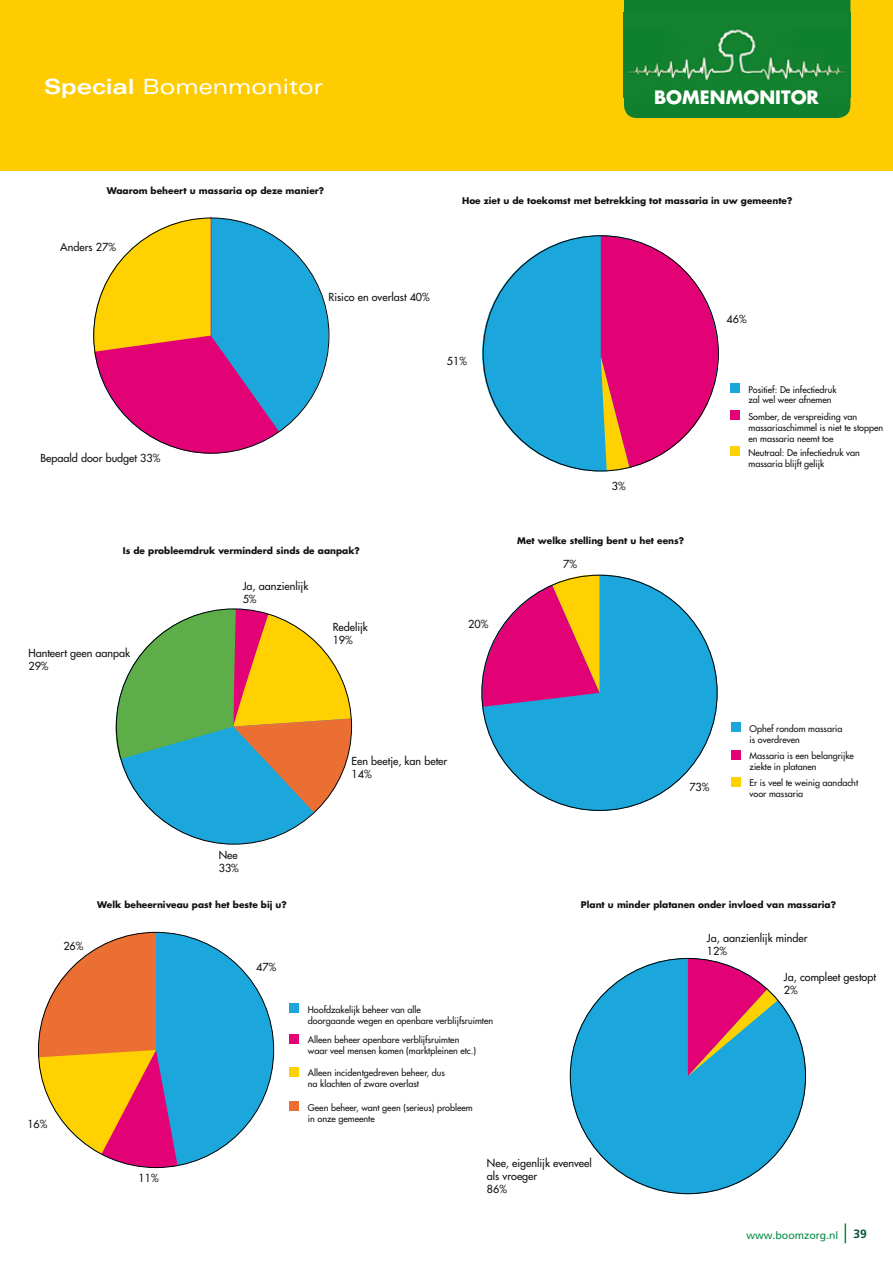
<style>
.page{position:relative;width:893px;height:1263px;background:#fff}
.page>*{position:absolute;margin:0;border:0;box-sizing:border-box;transform-origin:0 0}
.t1{font:expanded 21px "Univers";color:#fff}
.t2{font:700 18px "Futura";color:#fff}
.t3{font:10.8px/12.9px "Futura";color:#111211}
.t4{font:10.5px "Frutiger";color:#008b45}
.t5{font:9px/10.8px "Futura";color:#111211}
.t6{font:700 9px "Futura";color:#111211}
.s1{font-weight:700}
.s2{font-weight:700;font-size:12px;color:#00523c}
</style>
<div class="page">
<svg style="left:845px;top:1223px;width:1px;height:20px"></svg>
<div style="left:93px;top:218px;width:235px;height:235px;background:#1ba7db;border-radius:50%"></div>
<svg style="left:93px;top:216px;width:186px;height:238px"></svg>
<div style="left:38px;top:932px;width:236px;height:235px;background:#1ba7db;border-radius:50%"></div>
<svg style="left:37px;top:931px;width:141px;height:238px"></svg>
<div style="left:290px;top:1004px;width:9px;height:9px;background:#1ba7db"></div>
<div style="left:290px;top:1034px;width:9px;height:9px;background:#e30276"></div>
<div style="left:290px;top:1067px;width:9px;height:9px;background:#ffd100"></div>
<div style="left:290px;top:1102px;width:9px;height:9px;background:#eb6f33"></div>
<div style="left:482px;top:575px;width:235px;height:235px;background:#1ba7db;border-radius:50%"></div>
<div style="left:731px;top:723px;width:9px;height:9px;background:#1ba7db"></div>
<div style="left:731px;top:750px;width:9px;height:9px;background:#e30276"></div>
<div style="left:731px;top:777px;width:9px;height:9px;background:#ffd100"></div>
<svg style="left:482px;top:574px;width:117px;height:133px"></svg>
<div style="left:570px;top:958px;width:235px;height:236px;background:#1ba7db;border-radius:50%"></div>
<svg style="left:688px;top:958px;width:90px;height:118px"></svg>
<div style="left:116px;top:609px;width:235px;height:235px;background:#1ba7db;border-radius:50%"></div>
<svg style="left:115px;top:610px;width:238px;height:202px"></svg>
<div style="left:0;top:0;width:893px;height:170px;background:#fecc00"></div>
<div style="left:624px;top:0;width:226px;height:118px;background:#10802e"></div>
<img style="left:624px;top:13px;width:226px;height:85px">
<div style="left:483px;top:236px;width:235px;height:235px;background:#1ba7db;border-radius:50%"></div>
<svg style="left:601px;top:236px;width:118px;height:235px"></svg>
<div style="left:730px;top:383px;width:9px;height:9px;background:#1ba7db"></div>
<div style="left:730px;top:411px;width:9px;height:9px;background:#e30276"></div>
<div style="left:730px;top:447px;width:9px;height:9px;background:#ffd100"></div>
<h1 class="t1" style="left:44px;top:74px;width:281px"><span class="s1">Special</span> Bomenmonitor</h1>
<h2 class="t2" style="left:654px;top:85px;width:166px">BOMENMONITOR</h2>
<p class="t6" style="left:107px;top:185px;width:219px">Waarom beheert u massaria op deze manier?</p>
<p class="t3" style="left:60px;top:241px;width:57px">Anders 27%</p>
<p class="t3" style="left:40px;top:451px;width:121px">Bepaald door budget 33%</p>
<p class="t3" style="left:328px;top:291px;width:103px">Risico en overlast 40%</p>
<p class="t6" style="left:462px;top:195px;width:332px">Hoe ziet u de toekomst met betrekking tot massaria in uw gemeente?</p>
<p class="t3" style="left:447px;top:354px;width:22px">51%</p>
<p class="t3" style="left:612px;top:479px;width:15px">3%</p>
<p class="t3" style="left:726px;top:313px;width:22px">46%</p>
<p class="t5" style="left:748px;top:384px;width:90px">Positief: De infectiedruk zal wel weer afnemen</p>
<p class="t5" style="left:748px;top:411px;width:136px">Somber, de verspreiding van massariaschimmel is niet te stoppen en massaria neemt toe</p>
<p class="t5" style="left:748px;top:447px;width:113px">Neutraal: De infectiedruk van massaria blijft gelijk</p>
<p class="t6" style="left:123px;top:544px;width:239px">Is de probleemdruk verminderd sinds de aanpak?</p>
<p class="t3" style="left:28px;top:647px;width:103px">Hanteert geen aanpak<br>29%</p>
<p class="t3" style="left:243px;top:580px;width:67px">Ja, aanzienlijk<br>5%</p>
<p class="t3" style="left:333px;top:620px;width:37px">Redelijk<br>19%</p>
<p class="t3" style="left:468px;top:617px;width:22px">20%</p>
<p class="t6" style="left:517px;top:534px;width:168px">Met welke stelling bent u het eens?</p>
<p class="t3" style="left:563px;top:558px;width:15px">7%</p>
<p class="t3" style="left:352px;top:755px;width:97px">Een beetje, kan beter<br>14%</p>
<p class="t3" style="left:689px;top:780px;width:22px">73%</p>
<p class="t5" style="left:749px;top:723px;width:94px">Ophef rondom massaria is overdreven</p>
<p class="t5" style="left:749px;top:751px;width:106px">Massaria is een belangrijke ziekte in platanen</p>
<p class="t5" style="left:749px;top:777px;width:110px">Er is veel te weinig aandacht voor massaria</p>
<p class="t3" style="left:63px;top:939px;width:22px">26%</p>
<p class="t3" style="left:219px;top:848px;width:22px">Nee<br>33%</p>
<p class="t6" style="left:97px;top:898px;width:191px">Welk beheerniveau past het beste bij u?</p>
<p class="t3" style="left:256px;top:961px;width:22px">47%</p>
<p class="t3" style="left:27px;top:1118px;width:22px">16%</p>
<p class="t3" style="left:139px;top:1171px;width:22px">11%</p>
<p class="t6" style="left:581px;top:898px;width:257px">Plant u minder platanen onder invloed van massaria?</p>
<p class="t3" style="left:707px;top:932px;width:102px">Ja, aanzienlijk minder<br>12%</p>
<p class="t5" style="left:308px;top:1004px;width:187px">Hoofdzakelijk beheer van alle<br>doorgaande wegen en openbare verblijfsruimten</p>
<p class="t5" style="left:308px;top:1034px;width:170px">Alleen beheer openbare verblijfsruimten waar veel mensen komen (marktpleinen etc.)</p>
<p class="t5" style="left:308px;top:1067px;width:138px">Alleen incidentgedreven beheer, dus na klachten of zware overlast</p>
<p class="t5" style="left:308px;top:1102px;width:166px">Geen beheer, want geen (serieus) probleem in onze gemeente</p>
<p class="t3" style="left:487px;top:1156px;width:106px">Nee, eigenlijk evenveel als vroeger<br>86%</p>
<p class="t3" style="left:784px;top:970px;width:94px">Ja, compleet gestopt<br>2%</p>
<p class="t4" style="left:746px;top:1229px;width:122px">www.boomzorg.nl <span class="s2">39</span></p>
</div>
